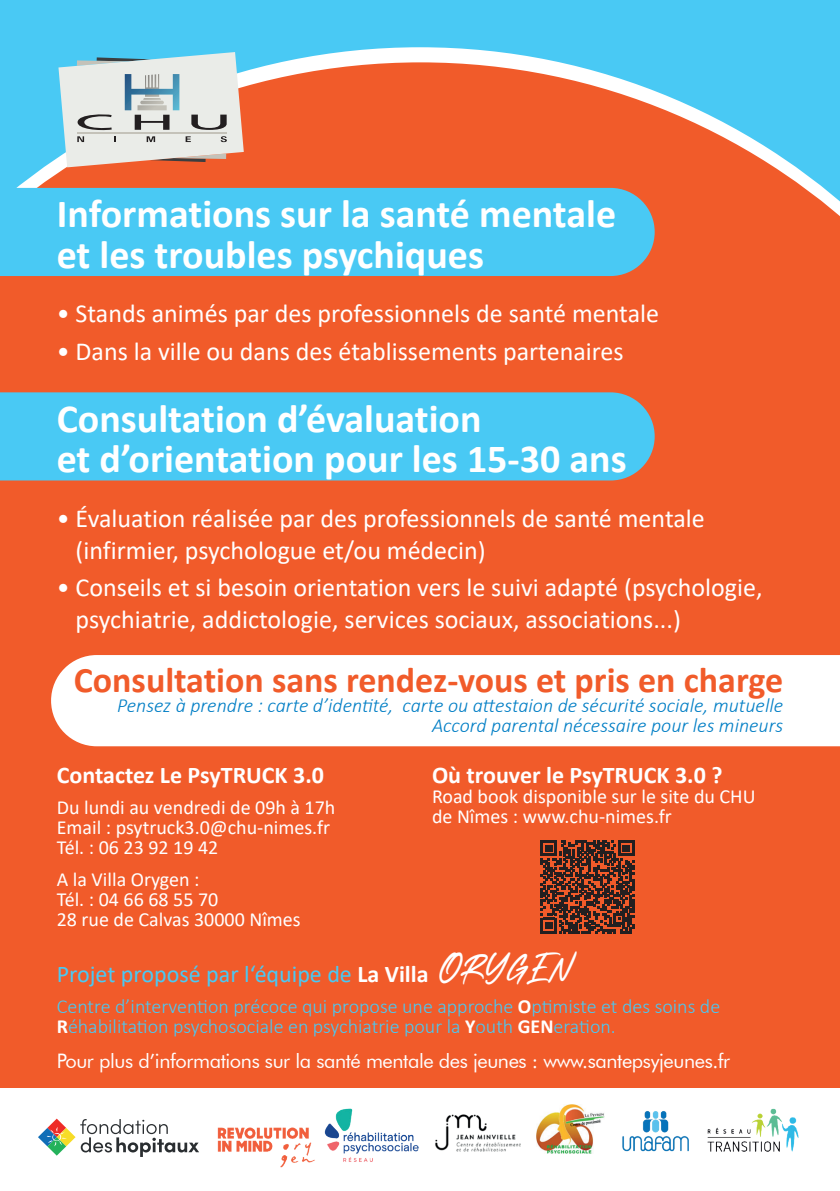
<style>
.page{position:relative;width:840px;height:1191px;background:#fff}
.page>*{position:absolute;margin:0;border:0;box-sizing:border-box;transform-origin:0 0}
.t1{font:700 40px/40px "Calibri";color:#fff}
.t2{font:700 36px "Calibri";color:#f15b2a}
.t3{font:35.4px "Dark Twenty";color:#fff}
.t4{font:26px/32px "Calibri";color:#fff}
.t5{font:700 24px "Calibri";color:#fff}
.t6{font:24px "Calibri";color:#49c9f4}
.t7{font:20px/20px "Calibri";color:#fff}
.t8{font:300 20px/20px "Calibri";color:#49c9f4}
.t9{font:italic 300 20px/20px "Calibri";color:#007ec5;text-align:right}
.t10{font:20px "Futura BT";letter-spacing:-.02em;color:#fff}
.s1{font-weight:700;color:#fff}
</style>
<div class="page">
<div style="left:0;top:0;width:839px;height:346px;background:#49c9f4"></div>
<div style="left:0;top:62px;width:839px;height:1026px;background:#f15b2a"></div>
<svg style="left:0;top:188px;width:654px;height:88px"></svg>
<div style="left:0;top:392px;width:654px;height:88px;background:#49c9f4"></div>
<svg style="left:51px;top:655px;width:788px;height:91px"></svg>
<img style="left:324px;top:1108px;width:95px;height:54px">
<img style="left:435px;top:1114px;width:86px;height:38px">
<img style="left:536px;top:1104px;width:68px;height:49px">
<img style="left:622px;top:1111px;width:67px;height:41px">
<img style="left:217px;top:1127px;width:98px;height:41px">
<img style="left:704px;top:1080px;width:102px;height:72px">
<svg style="left:38px;top:1118px;width:161px;height:39px"></svg>
<svg style="left:540px;top:840px;width:94px;height:93px;background:#6e3523"></svg>
<svg style="left:58px;top:52px;width:186px;height:115px;background:#cdd1d0"></svg>
<h1 class="t1" style="left:57px;top:194px;width:560px">Informations sur la santé mentale et les troubles psychiques</h1>
<p class="t4" style="left:57px;top:297px;width:603px">• Stands animés par des professionnels de santé mentale</p>
<p class="t4" style="left:57px;top:334px;width:568px">• Dans la ville ou dans des établissements partenaires</p>
<h1 class="t1" style="left:57px;top:398px;width:571px">Consultation d’évaluation<br>et d’orientation pour les 15-30 ans</h1>
<p class="t4" style="left:76px;top:501px;width:630px;text-indent:-19px">• Évaluation réalisée par des professionnels de santé mentale (infirmier, psychologue et/ou médecin)</p>
<p class="t4" style="left:76px;top:571px;width:688px;text-indent:-19px">• Conseils et si besoin orientation vers le suivi adapté (psychologie, psychiatrie, addictologie, services sociaux, associations...)</p>
<h2 class="t2" style="left:74px;top:655px;width:710px">Consultation sans rendez-vous et pris en charge</h2>
<p class="t9" style="left:117px;top:695px;width:667px">Pensez à prendre : carte d’identité, carte ou attestaion de sécurité sociale, mutuelle<br>Accord parental nécessaire pour les mineurs</p>
<p class="t5" style="left:57px;top:758px;width:268px">Contactez Le PsyTRUCK 3.0</p>
<p class="t7" style="left:57px;top:797px;width:280px">Du lundi au vendredi de 09h à 17h<br>Email : psytruck3.0@chu-nimes.fr<br>Tél. : 06 23 92 19 42</p>
<p class="t7" style="left:57px;top:868px;width:245px">A la Villa Orygen :<br>Tél. : 04 66 68 55 70<br>28 rue de Calvas 30000 Nîmes</p>
<p class="t5" style="left:432px;top:758px;width:292px">Où trouver le PsyTRUCK 3.0 ?</p>
<p class="t7" style="left:432px;top:786px;width:325px">Road book disponible sur le site du CHU de Nîmes : www.chu-nimes.fr</p>
<h3 class="t3" style="left:439px;top:936px;width:135px">ORYGEN</h3>
<p class="t6" style="left:57px;top:957px;width:373px">Projet proposé par l‘équipe de <span class="s1">La Villa</span></p>
<p class="t8" style="left:57px;top:996px;width:664px">Centre d’intervention précoce qui propose une approche <span class="s1">O</span>ptimiste et des soins de<br><span class="s1">R</span>éhabilitation psychosociale en psychiatrie pour la <span class="s1">Y</span>outh <span class="s1">GEN</span>eration.</p>
<p class="t10" style="left:57px;top:1048px;width:674px">Pour plus d’informations sur la santé mentale des jeunes : www.santepsyjeunes.fr</p>
</div>
